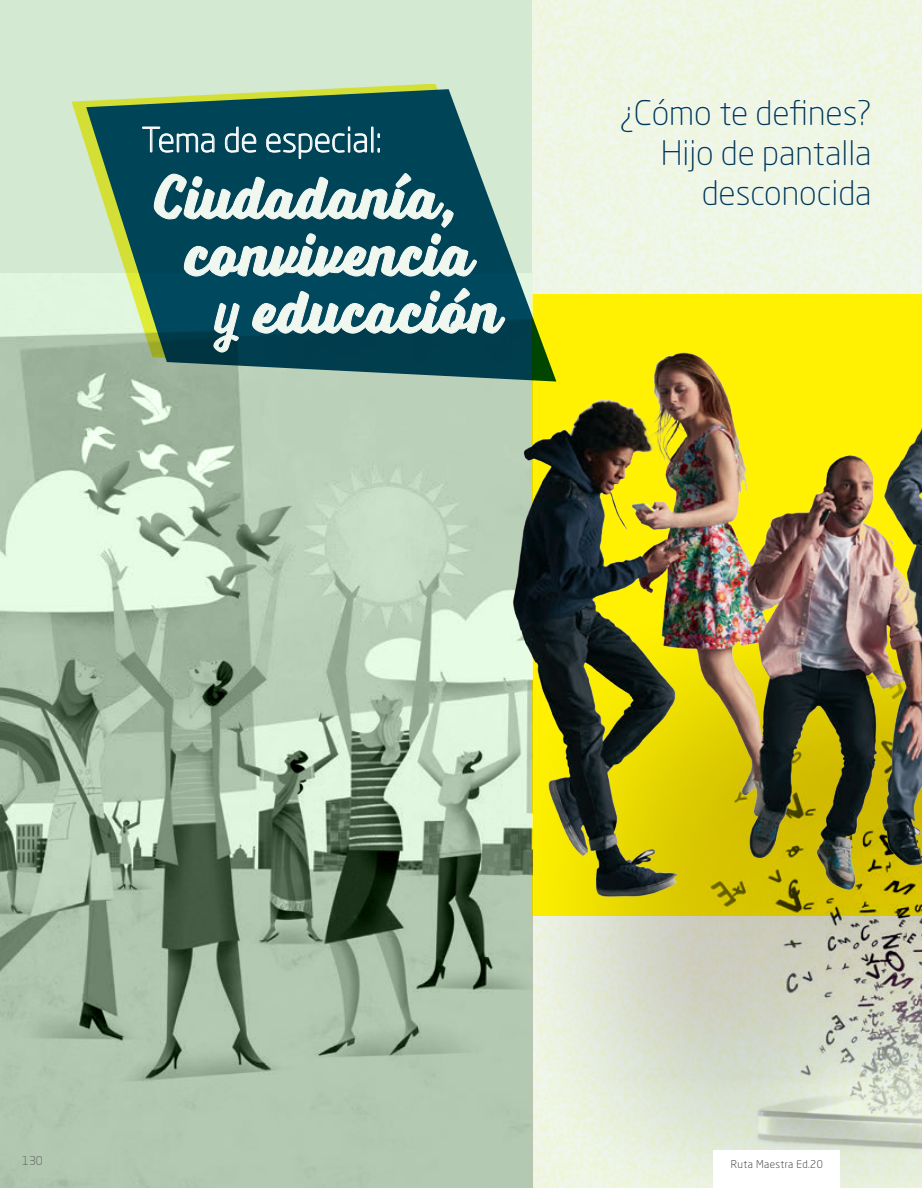
<style>
.page{position:relative;width:922px;height:1188px;background:#eff6e5}
.page>*{position:absolute;margin:0;border:0;box-sizing:border-box;transform-origin:0 0}
.t1{font:700 63px/57.2px "Voltage";color:#eff7ee;text-align:center}
.t2{font:300 33.6px/40.3px "Neo Sans Pro";color:#003b57;text-align:right}
.t3{font:300 33.6px "Neo Sans Pro";color:#fff}
.t4{font:300 12px "Neo Sans Pro";color:#57585a}
.t5{font:300 10.5px "Neo Sans Pro";letter-spacing:.04em;color:#231f20}
.s1{font-weight:300}
</style>
<div class="page">
<div style="left:532px;top:294px;width:390px;height:622px;background:#fff101"></div>
<img style="left:532px;top:988px;width:390px;height:200px">
<div style="left:0;top:0;width:532px;height:1188px;background:#d3e9d1"></div>
<img style="left:0;top:273px;width:532px;height:915px">
<div style="left:72px;top:84px;width:471px;height:292px;background:#fff101;opacity:.75"></div>
<svg style="left:86px;top:89px;width:470px;height:292px"></svg>
<img style="left:483px;top:315px;width:439px;height:673px">
<svg style="left:142px;top:126px;width:73px;height:27px;background:#386d7c"></svg>
<svg style="left:225px;top:126px;width:32px;height:27px"></svg>
<svg style="left:266px;top:127px;width:113px;height:32px;background:#306777"></svg>
<svg style="left:621px;top:98px;width:90px;height:34px"></svg>
<svg style="left:720px;top:102px;width:27px;height:23px"></svg>
<svg style="left:756px;top:99px;width:114px;height:26px"></svg>
<svg style="left:663px;top:139px;width:50px;height:33px"></svg>
<svg style="left:722px;top:139px;width:32px;height:27px"></svg>
<svg style="left:764px;top:142px;width:76px;height:30px"></svg>
<div style="left:844px;top:140px;width:2px;height:25px;border:1px solid #fff"></div>
<div style="left:851px;top:140px;width:2px;height:25px;border:1px solid #fff"></div>
<svg style="left:856px;top:146px;width:14px;height:20px"></svg>
<svg style="left:703px;top:179px;width:167px;height:27px"></svg>
<svg style="left:154px;top:173px;width:323px;height:104px;background:#1a5769"></svg>
<svg style="left:213px;top:303px;width:27px;height:50px"></svg>
<svg style="left:252px;top:288px;width:253px;height:46px;background:#205d70"></svg>
<div style="left:714px;top:1151px;width:126px;height:37px;background:#fff"></div>
<p class="t3" style="left:142px;top:120px;width:242px">Tema de especial:</p>
<p class="t2" style="left:619px;top:92px;width:254px">¿Cómo te defines?<br>Hijo de pantalla</p>
<h1 class="t1" style="left:154px;top:168px;width:303px">Ciudadanía,</h1>
<p class="t2" style="left:702px;top:172px;width:171px">desconocida</p>
<h1 class="t1" style="left:185px;top:225px;width:317px">convivencia <span class="s1">y</span> educación</h1>
<p class="t4" style="left:22px;top:1153px;width:22px">130</p>
<p class="t5" style="left:731px;top:1157px;width:94px">Ruta Maestra Ed.20</p>
</div>
